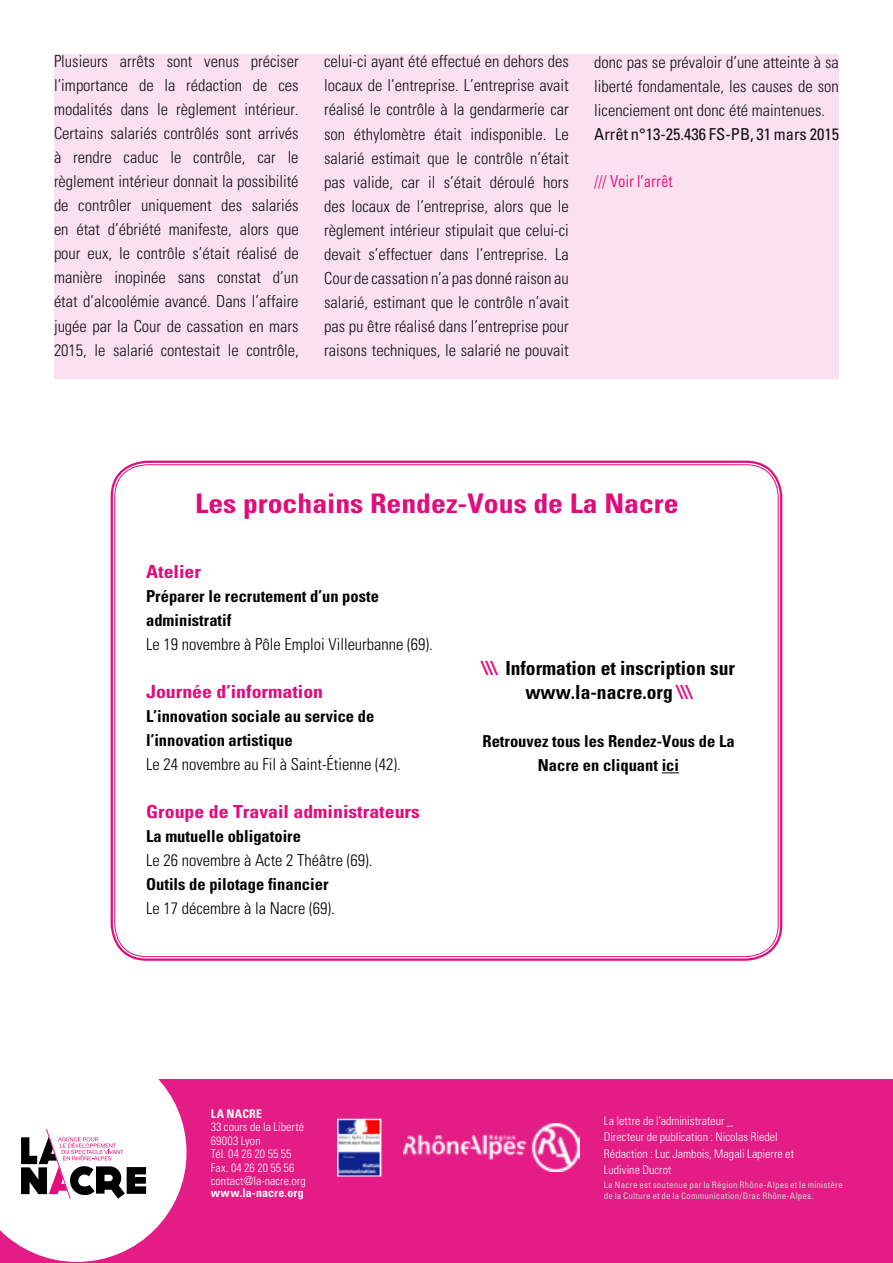
<style>
.page{position:relative;width:893px;height:1263px;background:#fff}
.page>*{position:absolute;margin:0;border:0;box-sizing:border-box;transform-origin:0 0}
.t1{font:700 condensed 27px "Univers";color:#e10c7c;scale:1.1 1}
.t2{font:700 condensed 19.5px/24px "Univers";color:#000;text-align:center}
.t3{font:700 condensed 18px "Univers";color:#e10c7c;scale:1.1 1}
.t4{font:300 condensed 16.5px/24px "Univers";color:#000;text-align:justify}
.t5{font:700 condensed 16.5px/24px "Univers";color:#000}
.t6{font:condensed 16.5px "Univers";color:#000}
.t7{font:condensed 16.5px "Univers";color:#e10c7c;scale:.9 1}
.t8{font:300 condensed 12px/13.5px "Univers";letter-spacing:.005em;color:#fff}
.t9{font:700 condensed 12px "Univers";letter-spacing:.015em;color:#fff}
.t10{font:condensed 9px/10.8px "Univers";letter-spacing:.02em;color:#d1d3d4}
.s1{color:#e10c7c}
</style>
<div class="page">
<div style="left:0;top:1079px;width:893px;height:184px;background:#e31d85"></div>
<svg style="left:0;top:1079px;width:186px;height:183px;background:#e7cddb"></svg>
<img style="left:339px;top:1121px;width:40px;height:53px">
<div style="left:337px;top:1119px;width:44px;height:57px;border:1px solid #fff"></div>
<img style="left:403px;top:1124px;width:176px;height:47px">
<svg style="left:662px;top:772px;width:17px;height:1px"></svg>
<div style="left:54px;top:54px;width:785px;height:324px;background:#fbdfee"></div>
<p class="t4" style="left:54px;top:49px;width:246px">Plusieurs arrêts sont venus préciser l’importance de la rédaction de ces modalités dans le règlement intérieur.<br>Certains salariés contrôlés sont arrivés à rendre caduc le contrôle, car le règlement intérieur donnait la possibilité de contrôler uniquement des salariés en état d’ébriété manifeste, alors que pour eux, le contrôle s’était réalisé de manière inopinée sans constat d’un état d’alcoolémie avancé. Dans l’affaire jugée par la Cour de cassation en mars 2015, le salarié contestait le contrôle,</p>
<p class="t4" style="left:324px;top:49px;width:246px">celui-ci ayant été effectué en dehors des locaux de l’entreprise. L’entreprise avait réalisé le contrôle à la gendarmerie car son éthylomètre était indisponible. Le salarié estimait que le contrôle n’était pas valide, car il s’était déroulé hors des locaux de l’entreprise, alors que le règlement intérieur stipulait que celui-ci devait s’effectuer dans l’entreprise. La Cour de cassation n’a pas donné raison au salarié, estimant que le contrôle n’avait pas pu être réalisé dans l’entreprise pour raisons techniques, le salarié ne pouvait</p>
<p class="t4" style="left:594px;top:50px;width:246px">donc pas se prévaloir d’une atteinte à sa liberté fondamentale, les causes de son licenciement ont donc été maintenues.</p>
<p class="t6" style="left:594px;top:123px;width:246px">Arrêt n°13-25.436 FS-PB, 31 mars 2015</p>
<p class="t7" style="left:594px;top:171px;width:89px">/// Voir l’arrêt</p>
<h1 class="t1" style="left:195px;top:487px;width:441px">Les prochains Rendez-Vous de La Nacre</h1>
<p class="t3" style="left:146px;top:561px;width:52px">Atelier</p>
<p class="t5" style="left:146px;top:584px;width:234px">Préparer le recrutement d’un poste administratif</p>
<p class="t4" style="left:146px;top:632px;width:288px">Le 19 novembre à Pôle Emploi Villeurbanne (69).</p>
<p class="t3" style="left:146px;top:681px;width:162px">Journée d’information</p>
<p class="t5" style="left:146px;top:704px;width:230px">L’innovation sociale au service de l’innovation artistique</p>
<p class="t4" style="left:146px;top:752px;width:256px">Le 24 novembre au Fil à Saint-Étienne (42).</p>
<p class="t3" style="left:146px;top:801px;width:250px">Groupe de Travail administrateurs</p>
<p class="t5" style="left:146px;top:824px;width:156px">La mutuelle obligatoire</p>
<p class="t4" style="left:146px;top:848px;width:228px">Le 26 novembre à Acte 2 Théâtre (69).</p>
<p class="t5" style="left:146px;top:872px;width:184px">Outils de pilotage financier</p>
<p class="t4" style="left:146px;top:896px;width:190px">Le 17 décembre à la Nacre (69).</p>
<p class="t2" style="left:482px;top:656px;width:254px"><span class="s1">\\\</span> Information et inscription sur www.la-nacre.org <span class="s1">\\\</span></p>
<p class="t5" style="left:482px;top:729px;width:254px;text-align:center">Retrouvez tous les Rendez-Vous de La<br>Nacre en cliquant ici</p>
<p class="t9" style="left:211px;top:1106px;width:53px">LA NACRe</p>
<p class="t8" style="left:211px;top:1120px;width:96px">33 cours de la Liberté<br>69003 Lyon<br>Tél. 04 26 20 55 55<br>Fax. 04 26 20 55 56 contact@la-nacre.org</p>
<p class="t9" style="left:211px;top:1186px;width:94px">www.la-nacre.org</p>
<p class="t10" style="left:604px;top:1179px;width:241px">La Nacre est soutenue par la Région Rhône-Alpes et le ministère de la Culture et de la Communication/Drac Rhône-Alpes.</p>
<p class="t8" style="left:604px;top:1112px;width:192px;line-height:16.5px">La lettre de l’administrateur _<br>Directeur de publication : Nicolas Riedel Rédaction : Luc Jambois, Magali Lapierre et Ludivine Ducrot</p>
</div>
